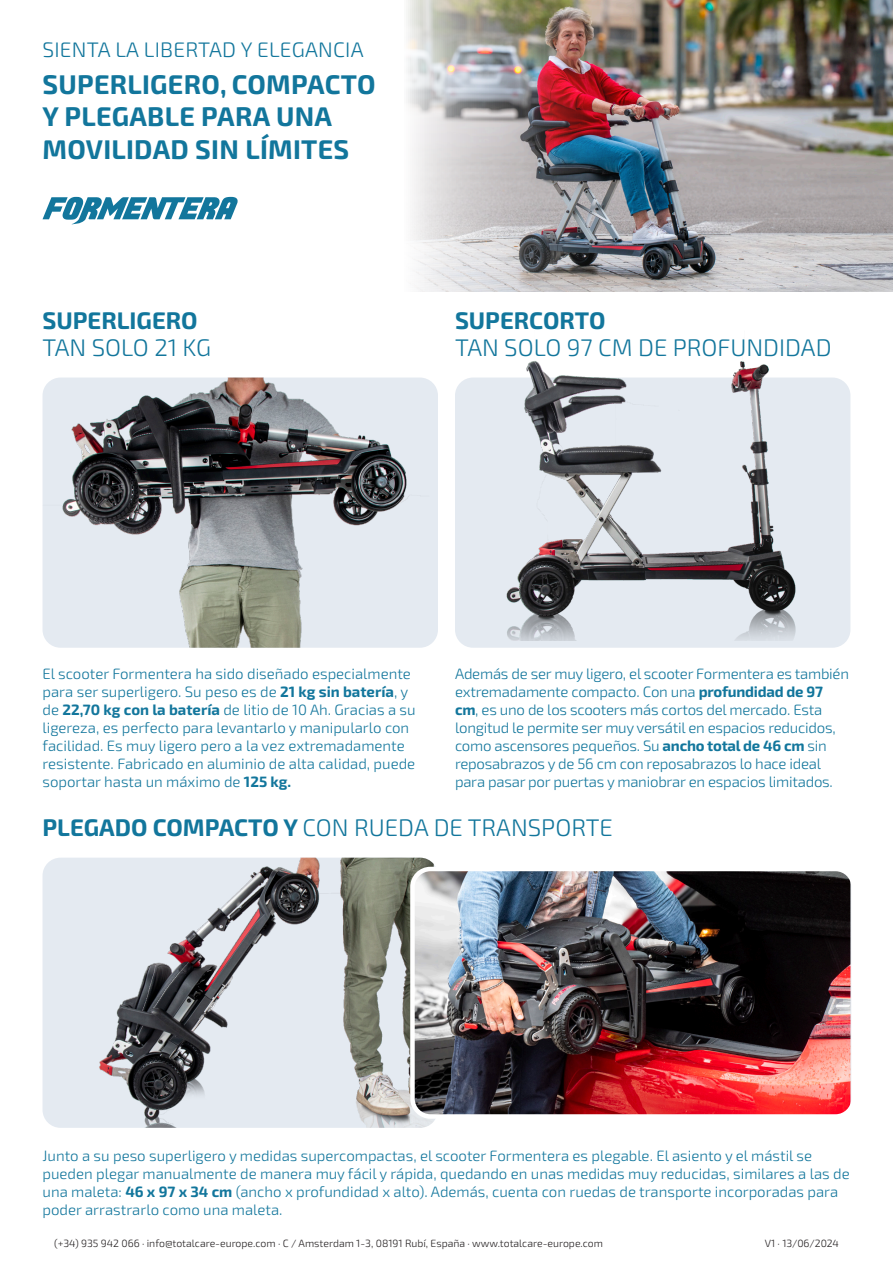
<style>
.page{position:relative;width:893px;height:1263px;background:#fff}
.page>*{position:absolute;margin:0;border:0;box-sizing:border-box;transform-origin:0 0}
.t1{font:700 27px/32.4px "Exo 2";letter-spacing:.01em;color:#12769c}
.t2{font:300 24px/27px "Exo 2";color:#12769c}
.t3{font:700 24px/27px "Exo 2";color:#12769c}
.t4{font:300 21px "Exo 2";letter-spacing:.01em;color:#12769c}
.t5{font:300 15px/18px "Exo 2";color:#12769c}
.t6{font:300 10.5px "Exo 2";color:#231f20}
.s1{font-weight:300}
.s2{font-weight:700}
</style>
<div class="page">
<img style="left:406px;top:0;width:487px;height:291px">
<div style="left:43px;top:378px;width:395px;height:270px;background:#e4eaf1;border-radius:18px"></div>
<img style="left:43px;top:378px;width:385px;height:270px">
<div style="left:455px;top:378px;width:395px;height:270px;background:#e4eaf1;border-radius:18px"></div>
<img style="left:43px;top:858px;width:391px;height:270px">
<img style="left:412px;top:869px;width:438px;height:247px">
<div style="left:410px;top:867px;width:446px;height:252px;border:4px solid #fff;border-radius:18px"></div>
<img style="left:463px;top:361px;width:383px;height:279px">
<svg style="left:43px;top:197px;width:195px;height:28px"></svg>
<p class="t4" style="left:43px;top:38px;width:323px">SIENTA LA LIBERTAD Y ELEGANCIA</p>
<p class="t1" style="left:43px;top:69px;width:335px">SUPERLIGERO, COMPACTO<br>Y PLEGABLE PARA UNA<br>MOVILIDAD SIN LÍMITES</p>
<p class="t3" style="left:43px;top:308px;width:170px">SUPERLIGERO<br><span class="s1">TAN SOLO 21 KG</span></p>
<p class="t2" style="left:455px;top:308px;width:378px"><span class="s2">SUPERCORTO<br></span>TAN SOLO 97 CM DE PROFUNDIDAD</p>
<p class="t5" style="left:455px;top:665px;width:396px">Además de ser muy ligero, el scooter Formentera es también extremadamente compacto. Con una <span class="s2">profundidad de 97 cm</span>, es uno de los scooters más cortos del mercado. Esta longitud le permite ser muy versátil en espacios reducidos, como ascensores pequeños. Su <span class="s2">ancho total de 46 cm</span> sin reposabrazos y de 56 cm con reposabrazos lo hace ideal para pasar por puertas y maniobrar en espacios limitados.</p>
<p class="t2" style="left:43px;top:815px;width:572px"><span class="s2">PLEGADO COMPACTO Y</span> CON RUEDA DE TRANSPORTE</p>
<p class="t5" style="left:43px;top:665px;width:375px">El scooter Formentera ha sido diseñado especialmente para ser superligero. Su peso es de <span class="s2">21 kg sin batería</span>, y de <span class="s2">22,70 kg con la batería</span> de litio de 10 Ah. Gracias a su ligereza, es perfecto para levantarlo y manipularlo con facilidad. Es muy ligero pero a la vez extremadamente resistente. Fabricado en aluminio de alta calidad, puede soportar hasta un máximo de <span class="s2">125 kg.</span></p>
<p class="t5" style="left:43px;top:1147px;width:809px">Junto a su peso superligero y medidas supercompactas, el scooter Formentera es plegable. El asiento y el mástil se pueden plegar manualmente de manera muy fácil y rápida, quedando en unas medidas muy reducidas, similares a las de una maleta: <span class="s2">46 x 97 x 34 cm</span> (ancho x profundidad x alto). Además, cuenta con ruedas de transporte incorporadas para poder arrastrarlo como una maleta.</p>
<p class="t6" style="left:54px;top:1237px;width:551px">(+34) 935 942 066 · info@totalcare-europe.com · C / Amsterdam 1-3, 08191 Rubí, España · www.totalcare-europe.com</p>
<p class="t6" style="left:765px;top:1237px;width:76px">V1 · 13/06/2024</p>
</div>
